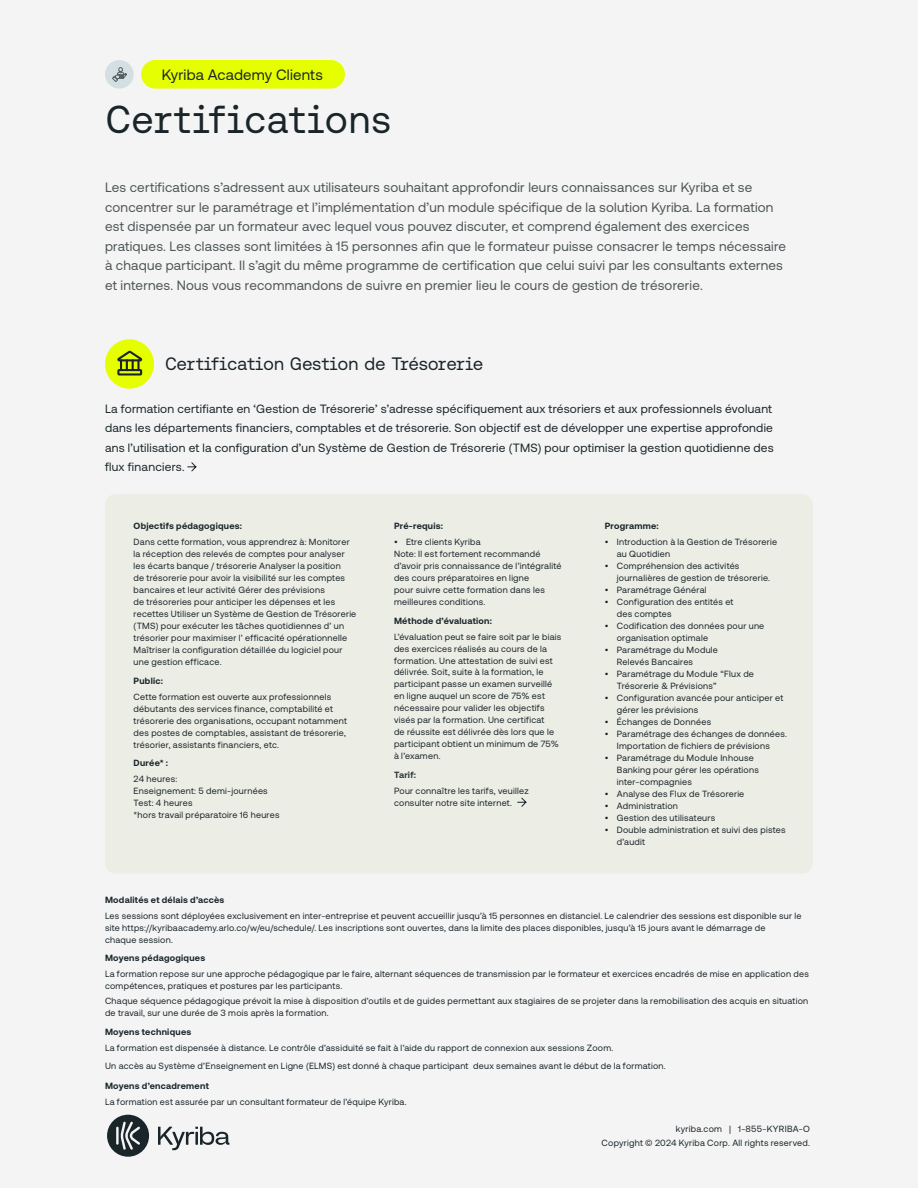
<style>
.page{position:relative;width:918px;height:1188px;background:#f4f4f4}
.page>*{position:absolute;margin:0;border:0;box-sizing:border-box;transform-origin:0 0}
.t1{font:39px "Aeonik Fono";letter-spacing:-.005em;color:#1a252a}
.t2{font:18px "Aeonik Fono";letter-spacing:-.02em;color:#1a252a}
.t3{font:15px "Aeonik";letter-spacing:.01em;color:#1a252a}
.t4{font:13.5px/19.5px "Aeonik";letter-spacing:.015em;color:#4f5658}
.t5{font:12px/19.5px "Aeonik";letter-spacing:.02em;color:#1a252a}
.t6{font:9px/12px "Aeonik";letter-spacing:.03em;color:#1a252a}
.t7{font:700 9px "Aeonik";letter-spacing:.03em;color:#1a252a}
.t8{font:700 9px "Aeonik";letter-spacing:.025em;color:#30383b}
</style>
<div class="page">
<svg style="left:158px;top:1127px;width:71px;height:23px"></svg>
<svg style="left:107px;top:1115px;width:42px;height:42px"></svg>
<div style="left:105px;top:494px;width:708px;height:380px;background:#ecede5;border-radius:11px"></div>
<div style="left:105px;top:339px;width:49px;height:50px;background:#e6ff00;border-radius:50%"></div>
<svg style="left:117px;top:351px;width:25px;height:25px"></svg>
<svg style="left:187px;top:462px;width:9px;height:9px"></svg>
<svg style="left:517px;top:798px;width:9px;height:9px"></svg>
<div style="left:141px;top:60px;width:204px;height:29px;background:#e6ff00;border-radius:14px"></div>
<div style="left:105px;top:60px;width:29px;height:29px;background:#d4dfe4;border-radius:50%"></div>
<svg style="left:112px;top:67px;width:15px;height:15px"></svg>
<h3 class="t3" style="left:162px;top:66px;width:162px">Kyriba Academy Clients</h3>
<h1 class="t1" style="left:105px;top:97px;width:288px">Certifications</h1>
<p class="t4" style="left:105px;top:178px;width:683px">Les certifications s’adressent aux utilisateurs souhaitant approfondir leurs connaissances sur Kyriba et se concentrer sur le paramétrage et l’implémentation d’un module spécifique de la solution Kyriba. La formation est dispensée par un formateur avec lequel vous pouvez discuter, et comprend également des exercices pratiques. Les classes sont limitées à 15 personnes afin que le formateur puisse consacrer le temps nécessaire à chaque participant. Il s’agit du même programme de certification que celui suivi par les consultants externes et internes. Nous vous recommandons de suivre en premier lieu le cours de gestion de trésorerie.</p>
<h2 class="t2" style="left:165px;top:354px;width:320px">Certification Gestion de Trésorerie</h2>
<p class="t5" style="left:105px;top:399px;width:670px">La formation certifiante en ‘Gestion de Trésorerie’ s’adresse spécifiquement aux trésoriers et aux professionnels évoluant dans les départements financiers, comptables et de trésorerie. Son objectif est de développer une expertise approfondie ans l’utilisation et la configuration d’un Système de Gestion de Trésorerie (TMS) pour optimiser la gestion quotidienne des flux financiers.</p>
<p class="t7" style="left:134px;top:521px;width:110px">Objectifs pédagogiques:</p>
<p class="t6" style="left:134px;top:536px;width:224px">Dans cette formation, vous apprendrez à: Monitorer la réception des relevés de comptes pour analyser les écarts banque / trésorerie Analyser la position<br>de trésorerie pour avoir la visibilité sur les comptes bancaires et leur activité Gérer des prévisions<br>de trésoreries pour anticiper les dépenses et les recettes Utiliser un Système de Gestion de Trésorerie (TMS) pour exécuter les tâches quotidiennes d’ un trésorier pour maximiser l’ efficacité opérationnelle Maîtriser la configuration détaillée du logiciel pour une gestion efficace.</p>
<p class="t7" style="left:134px;top:675px;width:31px">Public:</p>
<p class="t6" style="left:134px;top:690px;width:215px">Cette formation est ouverte aux professionnels débutants des services finance, comptabilité et trésorerie des organisations, occupant notamment des postes de comptables, assistant de trésorerie, trésorier, assistants financiers, etc.</p>
<p class="t7" style="left:134px;top:758px;width:36px">Durée* :</p>
<p class="t6" style="left:134px;top:773px;width:147px">24 heures:<br>Enseignement: 5 demi-journées<br>Test: 4 heures<br>*hors travail préparatoire 16 heures</p>
<p class="t7" style="left:394px;top:521px;width:51px">Pré-requis:</p>
<p class="t6" style="left:394px;top:536px;width:169px">• Etre clients Kyriba<br>Note: Il est fortement recommandé d’avoir pris connaissance de l’intégralité des cours préparatoires en ligne<br>pour suivre cette formation dans les meilleures conditions.</p>
<p class="t7" style="left:394px;top:615px;width:100px">Méthode d’évaluation:</p>
<p class="t6" style="left:394px;top:630px;width:169px">L’évaluation peut se faire soit par le biais des exercices réalisés au cours de la formation. Une attestation de suivi est délivrée. Soit, suite à la formation, le participant passe un examen surveillé en ligne auquel un score de 75% est nécessaire pour valider les objectifs visés par la formation. Une certificat<br>de réussite est délivrée dès lors que le participant obtient un minimum de 75% à l’examen.</p>
<p class="t8" style="left:394px;top:770px;width:24px">Tarif:</p>
<p class="t6" style="left:394px;top:785px;width:136px">Pour connaître les tarifs, veuillez consulter notre site internet.</p>
<p class="t7" style="left:605px;top:521px;width:55px">Programme:</p>
<p class="t6" style="left:617px;top:536px;width:162px;text-indent:-12px">• Introduction à la Gestion de Trésorerie au Quotidien</p>
<p class="t6" style="left:617px;top:560px;width:155px;text-indent:-12px">• Compréhension des activités journalières de gestion de trésorerie.</p>
<p class="t6" style="left:605px;top:584px;width:103px">• Paramétrage Général</p>
<p class="t6" style="left:617px;top:596px;width:118px;text-indent:-12px">• Configuration des entités et des comptes</p>
<p class="t6" style="left:617px;top:620px;width:149px;text-indent:-12px">• Codification des données pour une organisation optimale</p>
<p class="t6" style="left:617px;top:644px;width:103px;text-indent:-12px">• Paramétrage du Module<br>Relevés Bancaires</p>
<p class="t6" style="left:617px;top:668px;width:139px;text-indent:-12px">• Paramétrage du Module “Flux de<br>Trésorerie &amp; Prévisions”</p>
<p class="t6" style="left:617px;top:692px;width:168px;text-indent:-12px">• Configuration avancée pour anticiper et gérer les prévisions</p>
<p class="t6" style="left:605px;top:716px;width:108px">• Échanges de Données</p>
<p class="t6" style="left:605px;top:728px;width:184px;text-align:center">• Paramétrage des échanges de données.<br>Importation de fichiers de prévisions</p>
<p class="t6" style="left:617px;top:752px;width:144px;text-indent:-12px">• Paramétrage du Module Inhouse<br>Banking pour gérer les opérations inter-compagnies</p>
<p class="t6" style="left:605px;top:788px;width:141px">• Analyse des Flux de Trésorerie</p>
<p class="t6" style="left:605px;top:800px;width:75px">• Administration</p>
<p class="t6" style="left:605px;top:812px;width:112px">• Gestion des utilisateurs</p>
<p class="t6" style="left:617px;top:824px;width:170px;text-indent:-12px">• Double administration et suivi des pistes d’audit</p>
<p class="t7" style="left:105px;top:895px;width:121px">Modalités et délais d’accès</p>
<p class="t6" style="left:105px;top:909px;width:698px">Les sessions sont déployées exclusivement en inter-entreprise et peuvent accueillir jusqu’à 15 personnes en distanciel. Le calendrier des sessions est disponible sur le site https://kyribaacademy.arlo.co/w/eu/schedule/. Les inscriptions sont ouvertes, dans la limite des places disponibles, jusqu’à 15 jours avant le démarrage de<br>chaque session.</p>
<p class="t7" style="left:105px;top:953px;width:102px">Moyens pédagogiques</p>
<p class="t6" style="left:105px;top:968px;width:705px">La formation repose sur une approche pédagogique par le faire, alternant séquences de transmission par le formateur et exercices encadrés de mise en application des compétences, pratiques et postures par les participants.</p>
<p class="t6" style="left:105px;top:995px;width:705px">Chaque séquence pédagogique prévoit la mise à disposition d’outils et de guides permettant aux stagiaires de se projeter dans la remobilisation des acquis en situation de travail, sur une durée de 3 mois après la formation.</p>
<p class="t7" style="left:105px;top:1027px;width:88px">Moyens techniques</p>
<p class="t6" style="left:105px;top:1038px;width:562px;line-height:18.8px">La formation est dispensée à distance. Le contrôle d’assiduité se fait à l’aide du rapport de connexion aux sessions Zoom.<br>Un accès au Système d’Enseignement en Ligne (ELMS) est donné à chaque participant deux semaines avant le début de la formation.</p>
<p class="t7" style="left:105px;top:1081px;width:105px">Moyens d’encadrement</p>
<p class="t6" style="left:105px;top:1095px;width:303px">La formation est assurée par un consultant formateur de l’équipe Kyriba.</p>
<p class="t6" style="left:602px;top:1122px;width:210px;line-height:13.8px;text-align:right">kyriba.com | 1-855-KYRIBA-O<br>Copyright © 2024 Kyriba Corp. All rights reserved.</p>
</div>
